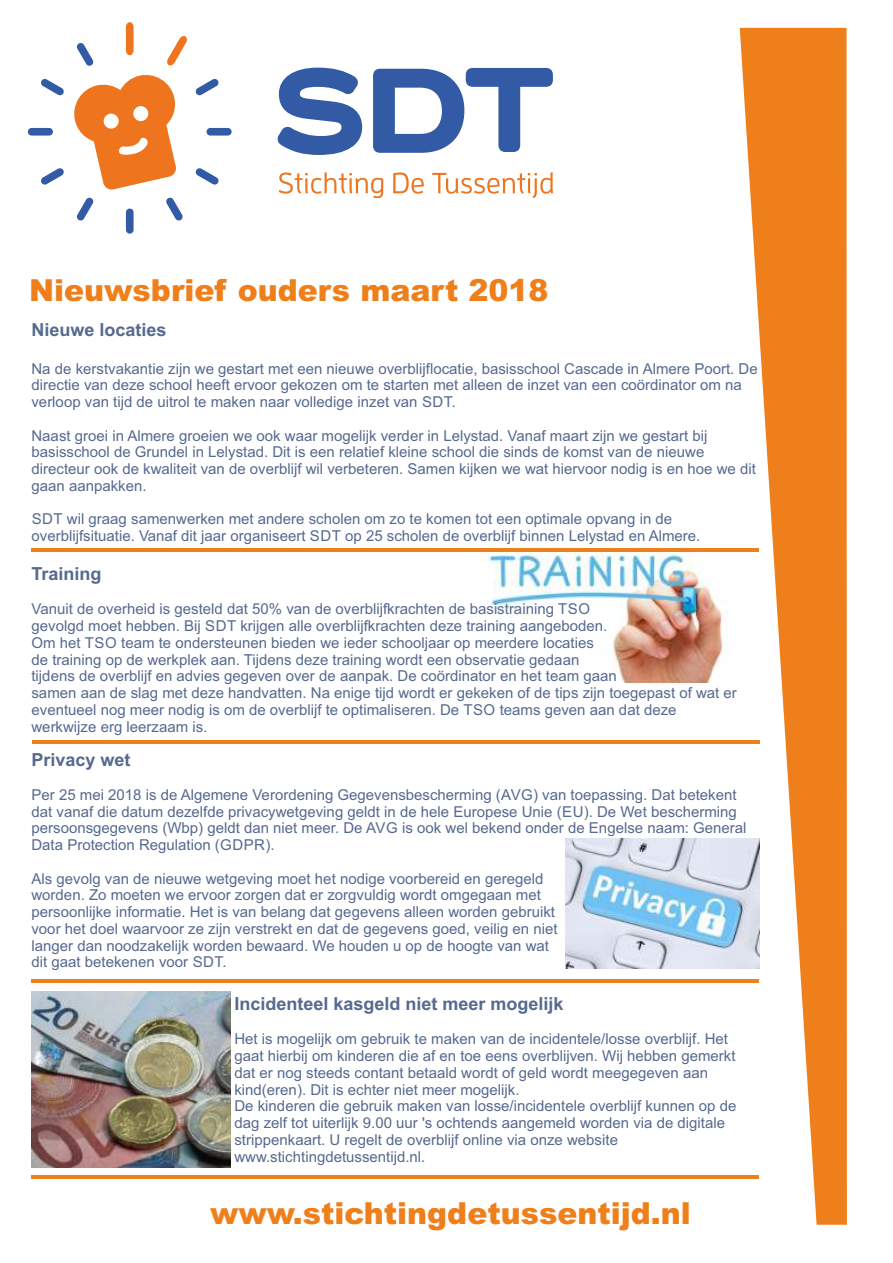
<style>
.page{position:relative;width:893px;height:1263px;background:#fff}
.page>*{position:absolute;margin:0;border:0;box-sizing:border-box;transform-origin:0 0}
.t1{font:900 30.45px "Arial";color:#ef7f1a}
.t2{font:700 18px "Arial";color:#56698f}
.t3{font:15px/16.8px "Arial";color:#56698f}
</style>
<div class="page">
<img style="left:31px;top:991px;width:199px;height:176px">
<img style="left:488px;top:546px;width:240px;height:136px">
<hr style="left:31px;top:979px;width:728px;height:4px;background:#ef7f1a">
<hr style="left:31px;top:1175px;width:728px;height:4px;background:#ef7f1a">
<svg style="left:373px;top:68px;width:180px;height:85px"></svg>
<svg style="left:74px;top:75px;width:102px;height:115px"></svg>
<div style="left:207px;top:128px;width:25px;height:8px;background:#335aa4;border-radius:4px"></div>
<svg style="left:28px;top:128px;width:25px;height:8px"></svg>
<svg style="left:126px;top:22px;width:8px;height:33px"></svg>
<svg style="left:126px;top:209px;width:8px;height:25px"></svg>
<svg style="left:195px;top:168px;width:24px;height:17px"></svg>
<svg style="left:41px;top:78px;width:23px;height:18px"></svg>
<svg style="left:76px;top:197px;width:18px;height:24px"></svg>
<svg style="left:166px;top:197px;width:17px;height:24px"></svg>
<svg style="left:77px;top:43px;width:17px;height:23px"></svg>
<svg style="left:195px;top:78px;width:24px;height:18px"></svg>
<svg style="left:41px;top:168px;width:23px;height:17px"></svg>
<svg style="left:167px;top:36px;width:20px;height:30px"></svg>
<svg style="left:279px;top:172px;width:104px;height:26px"></svg>
<svg style="left:393px;top:172px;width:31px;height:22px"></svg>
<svg style="left:432px;top:172px;width:121px;height:26px"></svg>
<div style="left:104px;top:114px;width:15px;height:15px;background:#fefefe;border-radius:50%"></div>
<div style="left:133px;top:106px;width:15px;height:15px;background:#fefefe;border-radius:50%"></div>
<svg style="left:277px;top:68px;width:85px;height:87px"></svg>
<svg style="left:740px;top:28px;width:107px;height:1197px;fill:#ef7f1a"></svg>
<hr style="left:31px;top:548px;width:728px;height:4px;background:#ef7f1a">
<hr style="left:32px;top:740px;width:727px;height:4px;background:#ef7f1a">
<img style="left:565px;top:839px;width:194px;height:129px">
<h1 class="t1" style="left:29px;top:280px;width:521px">Nieuwsbrief ouders maart 2018</h1>
<p class="t2" style="left:31px;top:323px;width:137px">Nieuwe locaties</p>
<p class="t3" style="left:31px;top:361px;width:728px">Na de kerstvakantie zijn we gestart met een nieuwe overblijflocatie, basisschool Cascade in Almere Poort. De directie van deze school heeft ervoor gekozen om te starten met alleen de inzet van een coördinator om na verloop van tijd de uitrol te maken naar volledige inzet van SDT.</p>
<p class="t3" style="left:31px;top:428px;width:726px">Naast groei in Almere groeien we ook waar mogelijk verder in Lelystad. Vanaf maart zijn we gestart bij basisschool de Grundel in Lelystad. Dit is een relatief kleine school die sinds de komst van de nieuwe directeur ook de kwaliteit van de overblijf wil verbeteren. Samen kijken we wat hiervoor nodig is en hoe we dit gaan aanpakken.</p>
<p class="t3" style="left:31px;top:512px;width:670px">SDT wil graag samenwerken met andere scholen om zo te komen tot een optimale opvang in de overblijfsituatie. Vanaf dit jaar organiseert SDT op 25 scholen de overblijf binnen Lelystad en Almere.</p>
<p class="t2" style="left:31px;top:567px;width:72px">Training</p>
<p class="t3" style="left:31px;top:602px;width:707px">Vanuit de overheid is gesteld dat 50% van de overblijfkrachten de basistraining TSO<br>gevolgd moet hebben. Bij SDT krijgen alle overblijfkrachten deze training aangeboden.<br>Om het TSO team te ondersteunen bieden we ieder schooljaar op meerdere locaties<br>de training op de werkplek aan. Tijdens deze training wordt een observatie gedaan<br>tijdens de overblijf en advies gegeven over de aanpak. De coördinator en het team gaan<br>samen aan de slag met deze handvatten. Na enige tijd wordt er gekeken of de tips zijn toegepast of wat er eventueel nog meer nodig is om de overblijf te optimaliseren. De TSO teams geven aan dat deze werkwijze erg leerzaam is.</p>
<p class="t2" style="left:31px;top:752px;width:101px">Privacy wet</p>
<p class="t3" style="left:31px;top:787px;width:717px">Per 25 mei 2018 is de Algemene Verordening Gegevensbescherming (AVG) van toepassing. Dat betekent dat vanaf die datum dezelfde privacywetgeving geldt in de hele Europese Unie (EU). De Wet bescherming persoonsgegevens (Wbp) geldt dan niet meer. De AVG is ook wel bekend onder de Engelse naam: General Data Protection Regulation (GDPR).</p>
<p class="t3" style="left:31px;top:871px;width:528px">Als gevolg van de nieuwe wetgeving moet het nodige voorbereid en geregeld worden. Zo moeten we ervoor zorgen dat er zorgvuldig wordt omgegaan met persoonlijke informatie. Het is van belang dat gegevens alleen worden gebruikt voor het doel waarvoor ze zijn verstrekt en dat de gegevens goed, veilig en niet langer dan noodzakelijk worden bewaard. We houden u op de hoogte van wat dit gaat betekenen voor SDT.</p>
<p class="t2" style="left:234px;top:997px;width:331px">Incidenteel kasgeld niet meer mogelijk</p>
<p class="t3" style="left:234px;top:1032px;width:503px">Het is mogelijk om gebruik te maken van de incidentele/losse overblijf. Het gaat hierbij om kinderen die af en toe eens overblijven. Wij hebben gemerkt dat er nog steeds contant betaald wordt of geld wordt meegegeven aan kind(eren). Dit is echter niet meer mogelijk.<br>De kinderen die gebruik maken van losse/incidentele overblijf kunnen op de dag zelf tot uiterlijk 9.00 uur 's ochtends aangemeld worden via de digitale strippenkaart. U regelt de overblijf online via onze website www.stichtingdetussentijd.nl.</p>
<h1 class="t1" style="left:210px;top:1202px;width:482px">www.stichtingdetussentijd.nl</h1>
</div>
